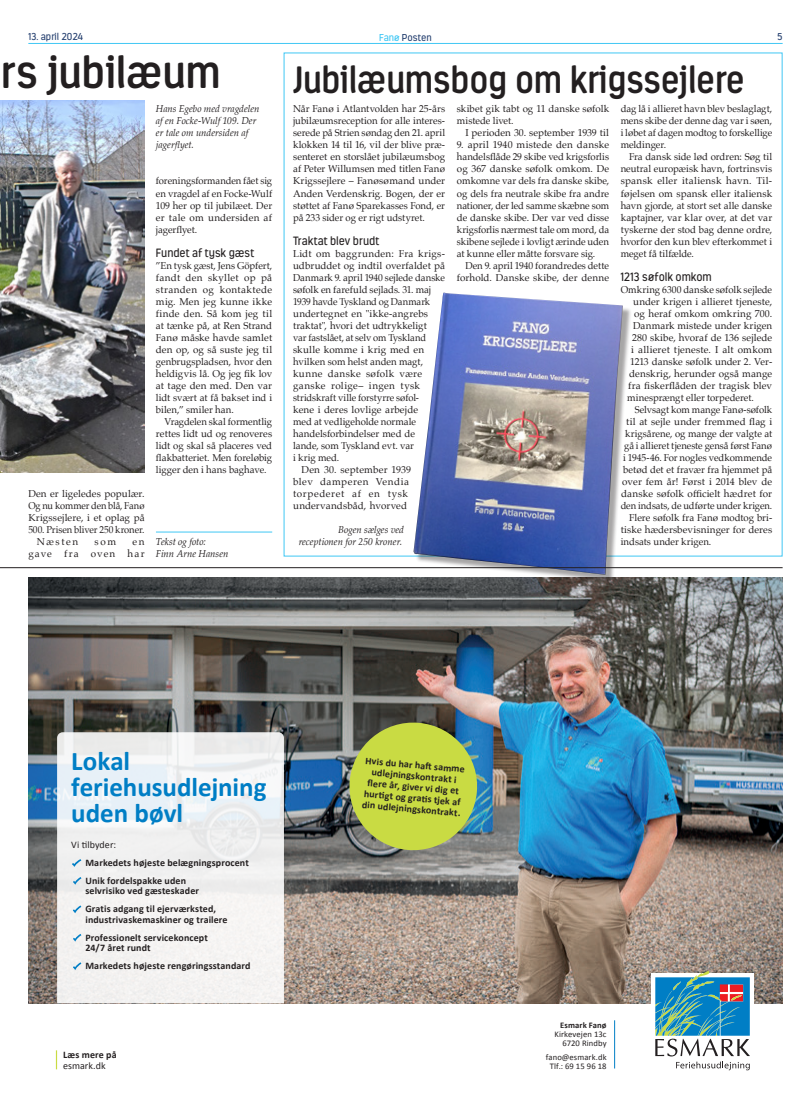
<style>
.page{position:relative;width:811px;height:1120px;background:#fff}
.page>*{position:absolute;margin:0;border:0;box-sizing:border-box;transform-origin:0 0}
.t1{font:600 45px "Estandar Rounded";letter-spacing:-.005em;color:#231f20}
.Overskrift_faktaboks{font:600 38px "Estandar Rounded";letter-spacing:-.005em;color:#231f20;scale:.93 1}
.t2{font:700 27px/26px "Calibri";color:#007ec5}
.Mellemrubrik{font:12px "Estandar Rounded";color:#231f20;scale:.96 1}
.Afsnit_efter_fane{font:10px/12px "Palatino";letter-spacing:.005em;color:#231f20;text-align:justify}
.Brødtekst{font:10px/12px "Palatino";color:#231f20;text-align:justify}
.Brødtekst-2{font:10px/12px "Palatino";color:#231f20;text-align:right;scale:.95 1}
.Brødtekst-3{font:10px/12px "Palatino";color:#231f20;text-align:justify;scale:.96 1}
.t3{font:700 10px/11px "Calibri";letter-spacing:.01em;color:#231f20}
.Afsnit_efter_fane-2{font:10px/12px "Palatino";letter-spacing:.005em;color:#231f20;text-align:justify;scale:.96 1}
.Billedtekst{font:italic 10px/12px "Palatino";letter-spacing:-.005em;color:#231f20;scale:.96 1}
.Brødtekst-4{font:10px/12px "Palatino";letter-spacing:.03em;color:#231f20}
.Byline{font:italic 10px/12px "Palatino";letter-spacing:-.005em;color:#231f20;scale:.96 1}
.t4{font:10px "Estandar Rounded";color:#284271}
.Brødtekst-5{font:10px/12px "Palatino";letter-spacing:.105em;color:#231f20;text-align:right}
.t5{font:8.6px/9px "Calibri";letter-spacing:.01em;color:#231f20;text-align:right}
.s1{color:#40c7f4}
.s2{font-weight:400}
.s3{font-weight:700}
</style>
<div class="page">
<hr style="left:28px;top:43px;width:754px;height:1px;background:#40c7f4">
<img style="left:28px;top:577px;width:754px;height:426px">
<div style="left:651px;top:973px;width:102px;height:101px;background:#fff"></div>
<svg style="left:655px;top:970px;width:95px;height:100px"></svg>
<hr style="left:614px;top:1020px;width:1px;height:48px;background:#007ec5">
<svg style="left:347px;top:720px;width:133px;height:133px;background:#a9bd52"></svg>
<svg style="left:56px;top:1050px;width:1px;height:19px"></svg>
<svg style="left:57px;top:732px;width:227px;height:271px;fill:#f1f1f1"></svg>
<svg style="left:72px;top:859px;width:9px;height:8px"></svg>
<svg style="left:73px;top:877px;width:8px;height:8px"></svg>
<svg style="left:73px;top:905px;width:8px;height:8px"></svg>
<svg style="left:73px;top:934px;width:8px;height:7px"></svg>
<svg style="left:73px;top:962px;width:8px;height:8px"></svg>
<img style="left:0;top:101px;width:145px;height:371px">
<div style="left:415px;top:294px;width:216px;height:289px;background:#231f20;opacity:.4"></div>
<img style="left:413px;top:293px;width:210px;height:282px">
<hr style="left:0;top:567px;width:782px;height:1px;background:#231f20">
<hr style="left:156px;top:531px;width:116px;height:1px;background:#40c7f4">
<p class="t4" style="left:28px;top:31px;width:56px">13. april 2024</p>
<p class="t4" style="left:777px;top:31px;width:7px">5</p>
<p class="t4" style="left:379px;top:31px;width:54px"><span class="s1">Fanø</span> Posten</p>
<h1 class="t1" style="left:1px;top:46px;width:222px">rs jubilæum</h1>
<p class="Billedtekst" style="left:156px;top:103px;width:109px">Hans Egebo med vragdelen af en Focke-Wulf 109. Der er tale om undersiden af jagerflyet.</p>
<p class="Brødtekst" style="left:28px;top:487px;width:118px">Den er ligeledes populær.<br>Og nu kommer den blå, Fanø Krigssejlere, i et oplag på 500. Prisen bliver 250 kroner.</p>
<p class="Brødtekst" style="left:37px;top:535px;width:43px">Næsten</p>
<p class="Brødtekst" style="left:95px;top:535px;width:23px">som</p>
<p class="Brødtekst-5" style="left:28px;top:535px;width:118px">en<br>gave fra oven har</p>
<p class="Brødtekst-2" style="left:156px;top:175px;width:124px;text-align:justify">foreningsformanden fået sig en vragdel af en Focke-Wulf 109 her op til jubilæet. Der er tale om undersiden af jagerflyet.</p>
<p class="Mellemrubrik" style="left:156px;top:245px;width:104px">Fundet af tysk gæst</p>
<p class="Afsnit_efter_fane-2" style="left:156px;top:259px;width:123px">”En tysk gæst, Jens Göpfert, fandt den skyllet op på stranden og kontaktede mig. Men jeg kunne ikke finde den. Så kom jeg til at tænke på, at Ren Strand Fanø måske havde samlet den op, og så suste jeg til genbrugspladsen, hvor den heldigvis lå. Og jeg fik lov at tage den med. Den var lidt svært at få bakset ind i bilen,” smiler han.</p>
<p class="Brødtekst-2" style="left:156px;top:415px;width:124px;text-align:justify;text-indent:9px">Vragdelen skal formentlig rettes lidt ud og renoveres lidt og skal så placeres ved flakbatteriet. Men foreløbig ligger den i hans baghave.</p>
<p class="Byline" style="left:156px;top:535px;width:77px">Tekst og foto:<br>Finn Arne Hansen</p>
<p class="Overskrift_faktaboks" style="left:293px;top:58px;width:487px">Jubilæumsbog om krigssejlere</p>
<p class="Afsnit_efter_fane" style="left:293px;top:103px;width:154px">Når Fanø i Atlantvolden har 25-års jubilæumsreception for alle interes&shy;serede på Strien søndag den 21. april klokken 14 til 16, vil der blive præ&shy;senteret en storslået jubilæumsbog af Peter Willumsen med titlen Fanø Krigssejlere – Fanøsømand under Anden Verdenskrig. Bogen, der er støttet af Fanø Sparekasses Fond, er på 233 sider og er rigt udstyret.</p>
<p class="Mellemrubrik" style="left:293px;top:233px;width:91px">Traktat blev brudt</p>
<p class="Afsnit_efter_fane" style="left:293px;top:247px;width:154px;text-align:left">Lidt om baggrunden: Fra krigs&shy;udbruddet og indtil overfaldet på<br>Danmark 9. april 1940 sejlede danske søfolk en farefuld sejlads. 31. maj<br>1939 havde Tyskland og Danmark undertegnet en "ikke-angrebs traktat", hvori det udtrykkeligt<br>var fastslået, at selv om Tyskland skulle komme i krig med en hvilken som helst anden magt, kunne danske søfolk være ganske rolige– ingen tysk stridskraft ville forstyrre søfol-<br>kene i deres lovlige arbejde<br>med at vedligeholde normale handelsforbindelser med de<br>lande, som Tyskland evt. var<br>i krig med.</p>
<p class="Brødtekst-4" style="left:293px;top:463px;width:119px;text-indent:9px">Den 30. september 1939 blev damperen Vendia torpederet af en tysk undervandsbåd, hvorved</p>
<p class="Brødtekst-3" style="left:620px;top:103px;width:159px">dag lå i allieret havn blev beslaglagt, mens skibe der denne dag var i søen, i løbet af dagen modtog to forskellige meldinger.</p>
<p class="Brødtekst-3" style="left:620px;top:151px;width:159px;text-indent:9px">Fra dansk side lød ordren: Søg til neutral europæisk havn, fortrinsvis spansk eller italiensk havn. Til&shy;føjelsen om spansk eller italiensk havn gjorde, at stort set alle danske kaptajner, var klar over, at det var tyskerne der stod bag denne ordre, hvorfor den kun blev efterkommet i meget få tilfælde.</p>
<p class="Mellemrubrik" style="left:620px;top:269px;width:97px">1213 søfolk omkom</p>
<p class="Afsnit_efter_fane-2" style="left:620px;top:283px;width:159px">Omkring 6300 danske søfolk sejlede</p>
<p class="Afsnit_efter_fane" style="left:633px;top:295px;width:140px">under krigen i allieret tjeneste,</p>
<p class="Afsnit_efter_fane" style="left:634px;top:307px;width:139px">og heraf omkom omkring 700.</p>
<p class="Afsnit_efter_fane" style="left:633px;top:319px;width:140px">Danmark mistede under krigen</p>
<p class="Afsnit_efter_fane" style="left:632px;top:331px;width:142px">280 skibe, hvoraf de 136 sejlede</p>
<p class="Afsnit_efter_fane" style="left:631px;top:343px;width:143px">i allieret tjeneste. I alt omkom</p>
<p class="Afsnit_efter_fane" style="left:630px;top:355px;width:143px">1213 danske søfolk under 2. Ver-</p>
<p class="Afsnit_efter_fane" style="left:629px;top:367px;width:144px">denskrig, herunder også mange</p>
<p class="Afsnit_efter_fane" style="left:628px;top:379px;width:146px">fra fiskerflåden der tragisk blev</p>
<p class="Afsnit_efter_fane-2" style="left:627px;top:391px;width:133px">minesprængt eller torpederet.</p>
<p class="Brødtekst-2" style="left:620px;top:403px;width:161px">Selvsagt kom mange Fanø-søfolk<br>til at sejle under fremmed flag i krigsårene, og mange der valgte at gå i allieret tjeneste genså først Fanø i 1945-46. For nogles vedkommende betød det et fravær fra hjemmet på over fem år! Først i 2014 blev de danske søfolk officielt hædret for den indsats, de udførte under krigen.</p>
<p class="Brødtekst" style="left:620px;top:511px;width:153px;text-indent:9px">Flere søfolk fra Fanø modtog bri&shy;tiske hædersbevisninger for deres indsats under krigen.</p>
<p class="Brødtekst" style="left:457px;top:103px;width:154px">skibet gik tabt og 11 danske søfolk mistede livet.</p>
<p class="Brødtekst" style="left:465px;top:127px;width:145px">I perioden 30. september 1939 til</p>
<p class="Brødtekst" style="left:457px;top:139px;width:154px">9. april 1940 mistede den danske handelsflåde 29 skibe ved krigsforlis og 367 danske søfolk omkom. De omkomne var dels fra danske skibe, og dels fra neutrale skibe fra andre nationer, der led samme skæbne som de danske skibe. Der var ved disse krigsforlis nærmest tale om mord, da skibene sejlede i lovligt ærinde uden at kunne eller måtte forsvare sig.</p>
<p class="Brødtekst-2" style="left:457px;top:259px;width:162px">Den 9. april 1940 forandredes dette forhold. Danske skibe, der denne</p>
<p class="Billedtekst" style="left:299px;top:523px;width:111px;text-align:right">Bogen sælges ved receptionen for 250 kroner.</p>
<p class="t2" style="left:71px;top:746px;width:197px">Lokal feriehusudlejning uden bøvl</p>
<p class="t3" style="left:85px;top:835px;width:165px;line-height:17.8px;text-indent:-14px"><span class="s2">Vi tilbyder:<br></span>Markedets højeste belægningsprocent<br>Unik fordelspakke uden</p>
<p class="t3" style="left:85px;top:882px;width:132px;line-height:17.8px">selvrisiko ved gæsteskader<br>Gratis adgang til ejerværksted,</p>
<p class="t3" style="left:85px;top:910px;width:144px;line-height:17.8px">industrivaskemaskiner og trailere<br>Professionelt servicekoncept</p>
<p class="t3" style="left:85px;top:939px;width:167px;line-height:17.8px">24/7 året rundt<br>Markedets højeste rengøringsstandard</p>
<p class="t3" style="left:63px;top:1048px;width:55px">Læs mere på <span class="s2">esmark.dk</span></p>
<p class="t3" style="left:366px;top:755px;width:101px;text-align:center;rotate:5deg">Hvis du har haft samme udlejningskontrakt i<br>fl ere år, giver vi dig et hurti gt og grati s tjek af din udlejningskontrakt.</p>
<p class="t5" style="left:554px;top:1020px;width:54px"><span class="s3">Esmark Fanø<br></span>Kirkevejen 13c<br>6720 Rindby</p>
<p class="t5" style="left:545px;top:1052px;width:62px;text-align:center">fano@esmark.dk<br>Tlf.: 69 15 96 18</p>
</div>
